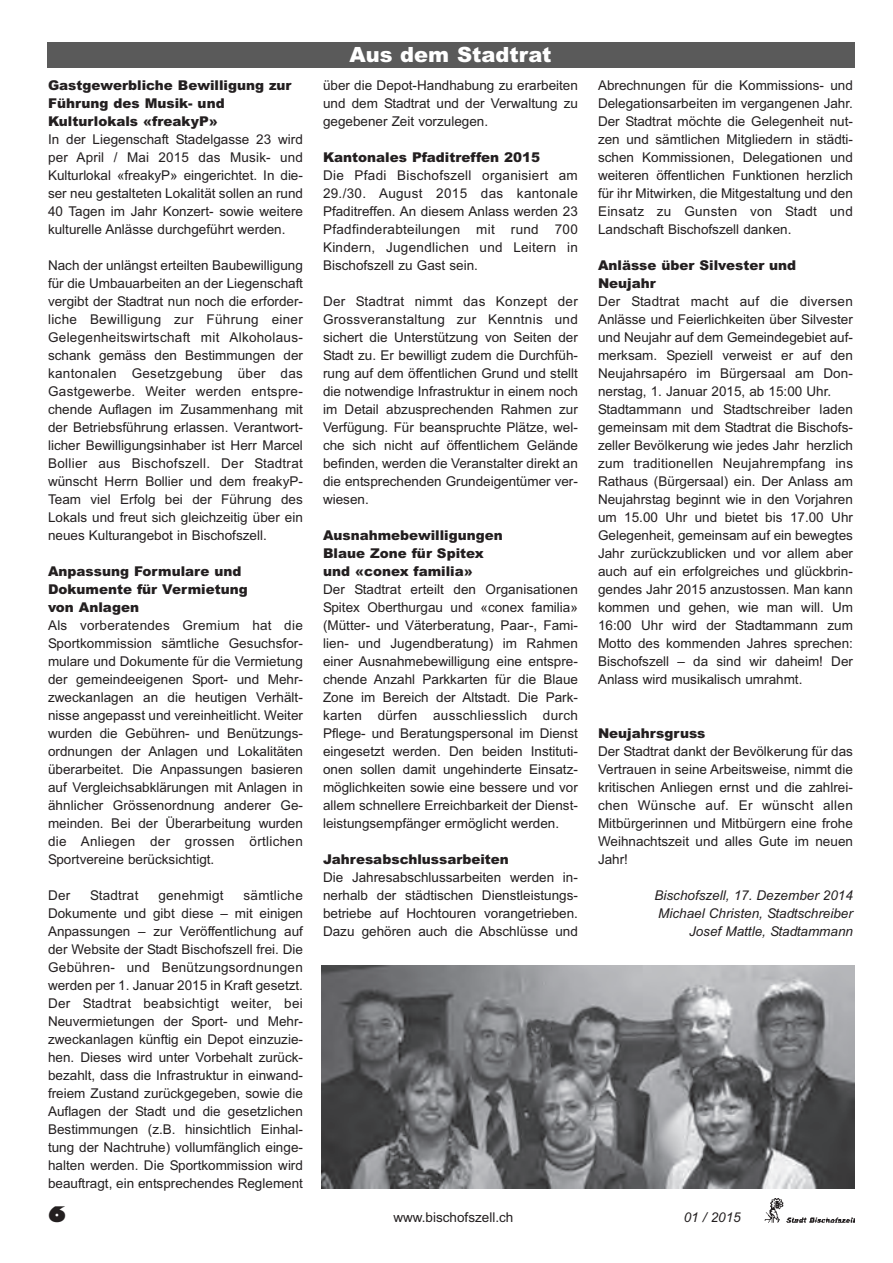
<style>
.page{position:relative;width:893px;height:1263px;background:#fff}
.page>*{position:absolute;margin:0;border:0;box-sizing:border-box;transform-origin:0 0}
.t1{font:900 21px "Arial";color:#fff}
.t2{font:800 21px "Gill Sans";color:#231f20}
.t3{font:13.5px/18px "Arial";color:#231f20;text-align:justify}
.t4{font:900 13.5px/18px "Arial";color:#231f20}
.t5{font:italic 13.5px/18px "Arial";color:#231f20;text-align:right}
.t6{font:13.5px "Arial";letter-spacing:.02em;color:#231f20}
</style>
<div class="page">
<img style="left:764px;top:1198px;width:90px;height:25px">
<div style="left:47px;top:42px;width:807px;height:26px;background:#5a5a5a"></div>
<img style="left:322px;top:965px;width:532px;height:223px">
<p class="t4" style="left:48px;top:76px;width:245px">Gastgewerbliche Bewilligung zur<br>Führung des Musik- und<br>Kulturlokals «freakyP»</p>
<p class="t3" style="left:48px;top:130px;width:257px">In der Liegenschaft Stadelgasse 23 wird per April / Mai 2015 das Musik- und Kulturlokal «freakyP» eingerichtet. In die&shy;ser neu gestalteten Lokalität sollen an rund 40 Tagen im Jahr Konzert- sowie weitere kulturelle Anlässe durchgeführt werden.</p>
<p class="t3" style="left:48px;top:256px;width:256px">Nach der unlängst erteilten Baubewilligung für die Umbauarbeiten an der Liegenschaft vergibt der Stadtrat nun noch die erforder&shy;liche Bewilligung zur Führung einer Gelegenheitswirtschaft mit Alkoholaus&shy;schank gemäss den Bestimmungen der kantonalen Gesetzgebung über das Gastgewerbe. Weiter werden entspre&shy;chende Auflagen im Zusammenhang mit der Betriebsführung erlassen. Verantwort&shy;licher Bewilligungsinhaber ist Herr Marcel Bollier aus Bischofszell. Der Stadtrat wünscht Herrn Bollier und dem freakyP-Team viel Erfolg bei der Führung des Lokals und freut sich gleichzeitig über ein neues Kulturangebot in Bischofszell.</p>
<p class="t4" style="left:48px;top:561px;width:201px">Anpassung Formulare und<br>Dokumente für Vermietung von Anlagen</p>
<p class="t3" style="left:48px;top:616px;width:257px">Als vorberatendes Gremium hat die Sportkommission sämtliche Gesuchsfor&shy;mulare und Dokumente für die Vermietung der gemeindeeigenen Sport- und Mehr&shy;zweckanlagen an die heutigen Verhält&shy;nisse angepasst und vereinheitlicht. Weiter wurden die Gebühren- und Benützungs&shy;ordnungen der Anlagen und Lokalitäten überarbeitet. Die Anpassungen basieren auf Vergleichsabklärungen mit Anlagen in ähnlicher Grössenordnung anderer Ge&shy;meinden. Bei der Überarbeitung wurden die Anliegen der grossen örtlichen Sportvereine berücksichtigt.</p>
<p class="t3" style="left:48px;top:886px;width:24px">Der</p>
<p class="t6" style="left:90px;top:886px;width:50px">Stadtrat</p>
<p class="t6" style="left:158px;top:886px;width:67px">genehmigt</p>
<p class="t3" style="left:48px;top:886px;width:256px;text-indent:195px">sämtliche Dokumente und gibt diese – mit einigen Anpassungen – zur Veröffentlichung auf der Website der Stadt Bischofszell frei. Die Gebühren- und Benützungsordnungen werden per 1. Januar 2015 in Kraft gesetzt.<br>Der Stadtrat beabsichtigt weiter, bei Neuvermietungen der Sport- und Mehr&shy;zweckanlagen künftig ein Depot einzuzie&shy;hen. Dieses wird unter Vorbehalt zurück&shy;bezahlt, dass die Infrastruktur in einwand&shy;freiem Zustand zurückgegeben, sowie die Auflagen der Stadt und die gesetzlichen Bestimmungen (z.B. hinsichtlich Einhal&shy;tung der Nachtruhe) vollumfänglich einge&shy;halten werden. Die Sportkommission wird beauftragt, ein entsprechendes Reglement</p>
<h1 class="t1" style="left:350px;top:39px;width:203px">Aus dem Stadtrat</h1>
<p class="t3" style="left:323px;top:76px;width:256px">über die Depot-Handhabung zu erarbeiten und dem Stadtrat und der Verwaltung zu gegebener Zeit vorzulegen.</p>
<p class="t4" style="left:323px;top:148px;width:219px">Kantonales Pfaditreffen 2015</p>
<p class="t3" style="left:323px;top:166px;width:256px">Die Pfadi Bischofszell organisiert am 29./30. August 2015 das kantonale Pfaditreffen. An diesem Anlass werden 23<br>Pfadfinderabteilungen mit rund 700<br>Kindern, Jugendlichen und Leitern in Bischofszell zu Gast sein.</p>
<p class="t3" style="left:323px;top:292px;width:256px">Der Stadtrat nimmt das Konzept der Grossveranstaltung zur Kenntnis und sichert die Unterstützung von Seiten der Stadt zu. Er bewilligt zudem die Durchfüh&shy;rung auf dem öffentlichen Grund und stellt die notwendige Infrastruktur in einem noch im Detail abzusprechenden Rahmen zur Verfügung. Für beanspruchte Plätze, wel&shy;che sich nicht auf öffentlichem Gelände befinden, werden die Veranstalter direkt an die entsprechenden Grundeigentümer ver&shy;wiesen.</p>
<p class="t4" style="left:323px;top:525px;width:181px">Ausnahmebewilligungen<br>Blaue Zone für Spitex und «conex familia»</p>
<p class="t3" style="left:323px;top:580px;width:256px">Der Stadtrat erteilt den Organisationen Spitex Oberthurgau und «conex familia» (Mütter- und Väterberatung, Paar-, Fami&shy;lien- und Jugendberatung) im Rahmen einer Ausnahmebewilligung eine entspre&shy;chende Anzahl Parkkarten für die Blaue Zone im Bereich der Altstadt. Die Park&shy;karten dürfen ausschliesslich durch Pflege- und Beratungspersonal im Dienst eingesetzt werden. Den beiden Instituti&shy;onen sollen damit ungehinderte Einsatz&shy;möglichkeiten sowie eine bessere und vor allem schnellere Erreichbarkeit der Dienst&shy;leistungsempfänger ermöglicht werden.</p>
<p class="t4" style="left:323px;top:849px;width:187px">Jahresabschlussarbeiten</p>
<p class="t3" style="left:323px;top:868px;width:256px">Die Jahresabschlussarbeiten werden in&shy;nerhalb der städtischen Dienstleistungs&shy;betriebe auf Hochtouren vorangetrieben.<br>Dazu gehören auch die Abschlüsse und</p>
<p class="t3" style="left:598px;top:76px;width:256px">Abrechnungen für die Kommissions- und Delegationsarbeiten im vergangenen Jahr.<br>Der Stadtrat möchte die Gelegenheit nut&shy;zen und sämtlichen Mitgliedern in städti&shy;schen Kommissionen, Delegationen und weiteren öffentlichen Funktionen herzlich für ihr Mitwirken, die Mitgestaltung und den Einsatz zu Gunsten von Stadt und Landschaft Bischofszell danken.</p>
<p class="t4" style="left:598px;top:255px;width:200px">Anlässe über Silvester und<br>Neujahr</p>
<p class="t3" style="left:598px;top:292px;width:257px;text-align:left">Der Stadtrat macht auf die diversen Anlässe und Feierlichkeiten über Silvester und Neujahr auf dem Gemeindegebiet auf&shy;merksam. Speziell verweist er auf den Neujahrsapéro im Bürgersaal am Don&shy;nerstag, 1. Januar 2015, ab 15:00 Uhr.<br>Stadtammann und Stadtschreiber laden gemeinsam mit dem Stadtrat die Bischofs&shy;zeller Bevölkerung wie jedes Jahr herzlich zum traditionellen Neujahrempfang ins Rathaus (Bürgersaal) ein. Der Anlass am Neujahrstag beginnt wie in den Vorjahren um 15.00 Uhr und bietet bis 17.00 Uhr Gelegenheit, gemeinsam auf ein bewegtes Jahr zurückzublicken und vor allem aber auch auf ein erfolgreiches und glückbrin&shy;gendes Jahr 2015 anzustossen. Man kann kommen und gehen, wie man will. Um 16:00 Uhr wird der Stadtammann zum Motto des kommenden Jahres sprechen:<br>Bischofszell – da sind wir daheim! Der Anlass wird musikalisch umrahmt.</p>
<p class="t4" style="left:598px;top:723px;width:109px">Neujahrsgruss</p>
<p class="t3" style="left:598px;top:742px;width:256px">Der Stadtrat dankt der Bevölkerung für das Vertrauen in seine Arbeitsweise, nimmt die kritischen Anliegen ernst und die zahlrei&shy;chen Wünsche auf. Er wünscht allen Mitbürgerinnen und Mitbürgern eine frohe Weihnachtszeit und alles Gute im neuen Jahr!</p>
<p class="t5" style="left:654px;top:886px;width:200px">Bischofszell, 17. Dezember 2014<br>Michael Christen, Stadtschreiber<br>Josef Mattle, Stadtammann</p>
<h1 class="t2" style="left:48px;top:1201px;width:19px">6</h1>
<p class="t3" style="left:393px;top:1208px;width:122px">www.bischofszell.ch</p>
<p class="t5" style="left:684px;top:1208px;width:59px">01 / 2015</p>
</div>
